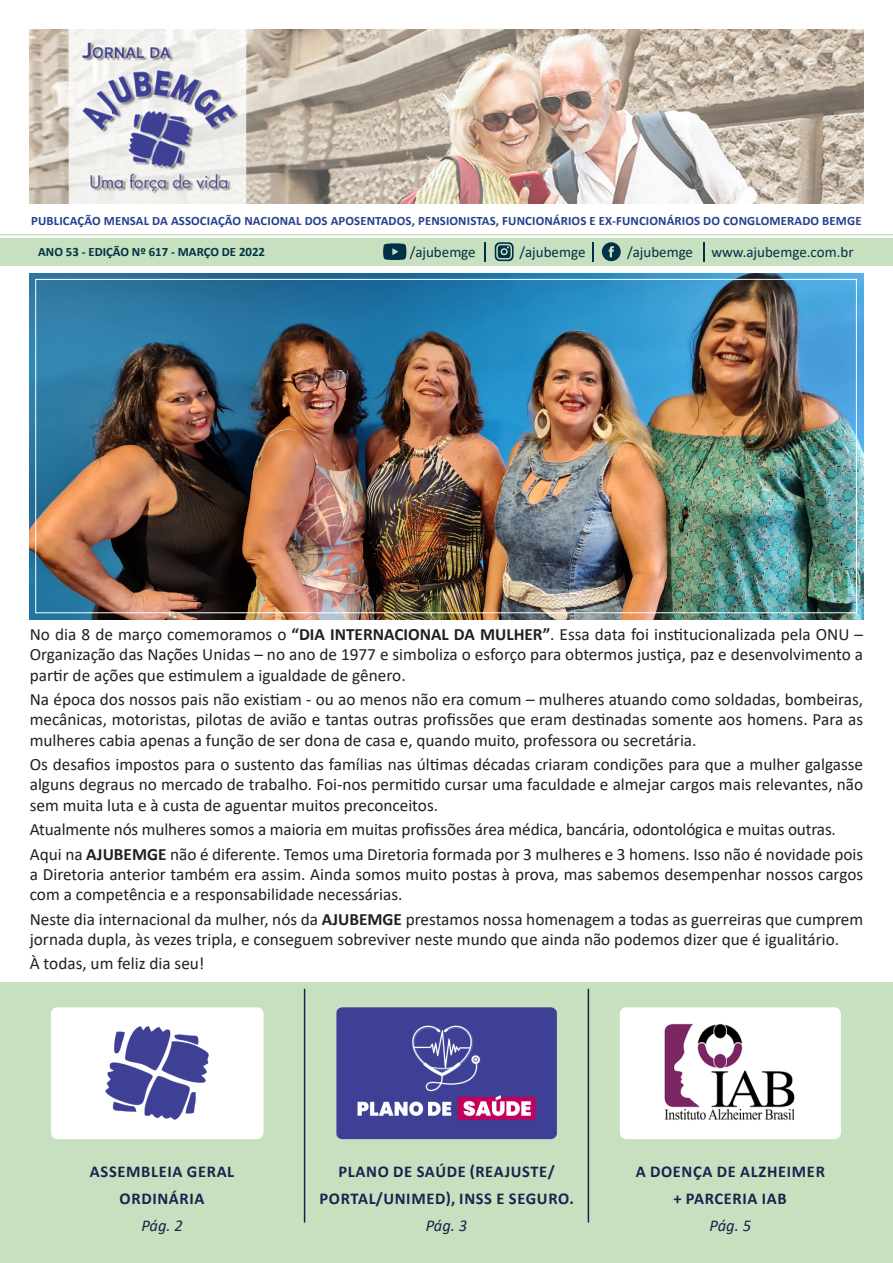
<style>
.page{position:relative;width:893px;height:1263px;background:#fff}
.page>*{position:absolute;margin:0;border:0;box-sizing:border-box;transform-origin:0 0}
.Texto_-_Editorial{font:17.25px/20.2px "Calibri";color:#231f20;text-align:justify}
.t1{font:700 16.5px/27px "Calibri";letter-spacing:.04em;color:#18244e;text-align:center}
.t2{font:italic 16.5px "Calibri";letter-spacing:-.01em;color:#18244e}
.Título_2{font:15px "Calibri";color:#003146}
.t3{font:700 12.75px "Calibri";letter-spacing:.01em;color:#253f8e}
.t4{font:700 12.75px "Calibri";color:#003146}
.s1{font-weight:700}
</style>
<div class="page">
<img style="left:30px;top:273px;width:833px;height:347px">
<div style="left:0;top:238px;width:893px;height:28px;background:#c7e0bf"></div>
<div style="left:0;top:982px;width:893px;height:281px;background:#c7e0bf"></div>
<svg style="left:602px;top:242px;width:19px;height:19px"></svg>
<svg style="left:703px;top:242px;width:1px;height:20px"></svg>
<svg style="left:592px;top:242px;width:1px;height:20px"></svg>
<svg style="left:495px;top:242px;width:19px;height:19px"></svg>
<svg style="left:497px;top:245px;width:14px;height:14px"></svg>
<div style="left:496px;top:244px;width:16px;height:16px;border:2px solid #c7e0bf;border-radius:3px"></div>
<div style="left:501px;top:248px;width:7px;height:7px;border:2px solid #c7e0bf;border-radius:50%"></div>
<img style="left:30px;top:29px;width:833px;height:174px">
<hr style="left:588px;top:989px;width:1px;height:233px;background:#18244e">
<hr style="left:304px;top:989px;width:1px;height:233px;background:#18244e">
<hr style="left:0;top:234px;width:893px;height:1px;background:#c7e0bf">
<div style="left:620px;top:1007px;width:221px;height:132px;background:#fff;border-radius:6px"></div>
<img style="left:336px;top:1007px;width:221px;height:132px">
<div style="left:51px;top:1007px;width:213px;height:132px;background:#fff;border-radius:6px"></div>
<svg style="left:383px;top:243px;width:23px;height:17px"></svg>
<svg style="left:484px;top:242px;width:1px;height:20px"></svg>
<img style="left:106px;top:1027px;width:103px;height:93px">
<img style="left:664px;top:1023px;width:131px;height:97px">
<p class="t3" style="left:31px;top:212px;width:832px">PUBLICAÇÃO MENSAL DA ASSOCIAÇÃO NACIONAL DOS APOSENTADOS, PENSIONISTAS, FUNCIONÁRIOS E EX-FUNCIONÁRIOS DO CONGLOMERADO BEMGE</p>
<p class="Título_2" style="left:627px;top:242px;width:67px">/ajubemge</p>
<p class="Título_2" style="left:711px;top:242px;width:144px">www.ajubemge.com.br</p>
<p class="t4" style="left:38px;top:243px;width:228px">ANO 53 - EDIÇÃO Nº 617 - MARÇO DE 2022</p>
<p class="Título_2" style="left:410px;top:242px;width:67px">/ajubemge</p>
<p class="Título_2" style="left:520px;top:242px;width:67px">/ajubemge</p>
<p class="Texto_-_Editorial" style="left:30px;top:624px;width:835px">No dia 8 de março comemoramos o <span class="s1">“DIA INTERNACIONAL DA MULHER”</span>. Essa data foi institucionalizada pela ONU – Organização das Nações Unidas – no ano de 1977 e simboliza o esforço para obtermos justiça, paz e desenvolvimento a partir de ações que estimulem a igualdade de gênero.</p>
<p class="Texto_-_Editorial" style="left:30px;top:689px;width:835px">Na época dos nossos pais não existiam - ou ao menos não era comum – mulheres atuando como soldadas, bombeiras, mecânicas, motoristas, pilotas de avião e tantas outras profissões que eram destinadas somente aos homens. Para as mulheres cabia apenas a função de ser dona de casa e, quando muito, professora ou secretária.</p>
<p class="Texto_-_Editorial" style="left:30px;top:754px;width:835px">Os desafios impostos para o sustento das famílias nas últimas décadas criaram condições para que a mulher galgasse alguns degraus no mercado de trabalho. Foi-nos permitido cursar uma faculdade e almejar cargos mais relevantes, não sem muita luta e à custa de aguentar muitos preconceitos.</p>
<p class="Texto_-_Editorial" style="left:30px;top:819px;width:808px">Atualmente nós mulheres somos a maioria em muitas profissões área médica, bancária, odontológica e muitas outras.</p>
<p class="Texto_-_Editorial" style="left:30px;top:843px;width:835px">Aqui na <span class="s1">AJUBEMGE</span> não é diferente. Temos uma Diretoria formada por 3 mulheres e 3 homens. Isso não é novidade pois a Diretoria anterior também era assim. Ainda somos muito postas à prova, mas sabemos desempenhar nossos cargos com a competência e a responsabilidade necessárias.</p>
<p class="Texto_-_Editorial" style="left:30px;top:908px;width:835px">Neste dia internacional da mulher, nós da <span class="s1">AJUBEMGE</span> prestamos nossa homenagem a todas as guerreiras que cumprem jornada dupla, às vezes tripla, e conseguem sobreviver neste mundo que ainda não podemos dizer que é igualitário.</p>
<p class="Texto_-_Editorial" style="left:30px;top:953px;width:176px">À todas, um feliz dia seu!</p>
<p class="t1" style="left:90px;top:1158px;width:146px">ASSEMBLEIA GERAL<br>ORDINÁRIA</p>
<p class="t2" style="left:141px;top:1214px;width:43px">Pág. 2</p>
<p class="t1" style="left:319px;top:1158px;width:256px">PLANO DE SAÚDE (REAJUSTE/<br>PORTAL/UNIMED), INSS E SEGURO.</p>
<p class="t2" style="left:426px;top:1214px;width:43px">Pág. 3</p>
<p class="t1" style="left:636px;top:1158px;width:191px">A DOENÇA DE ALZHEIMER + PARCERIA IAB</p>
<p class="t2" style="left:710px;top:1214px;width:43px">Pág. 5</p>
</div>
